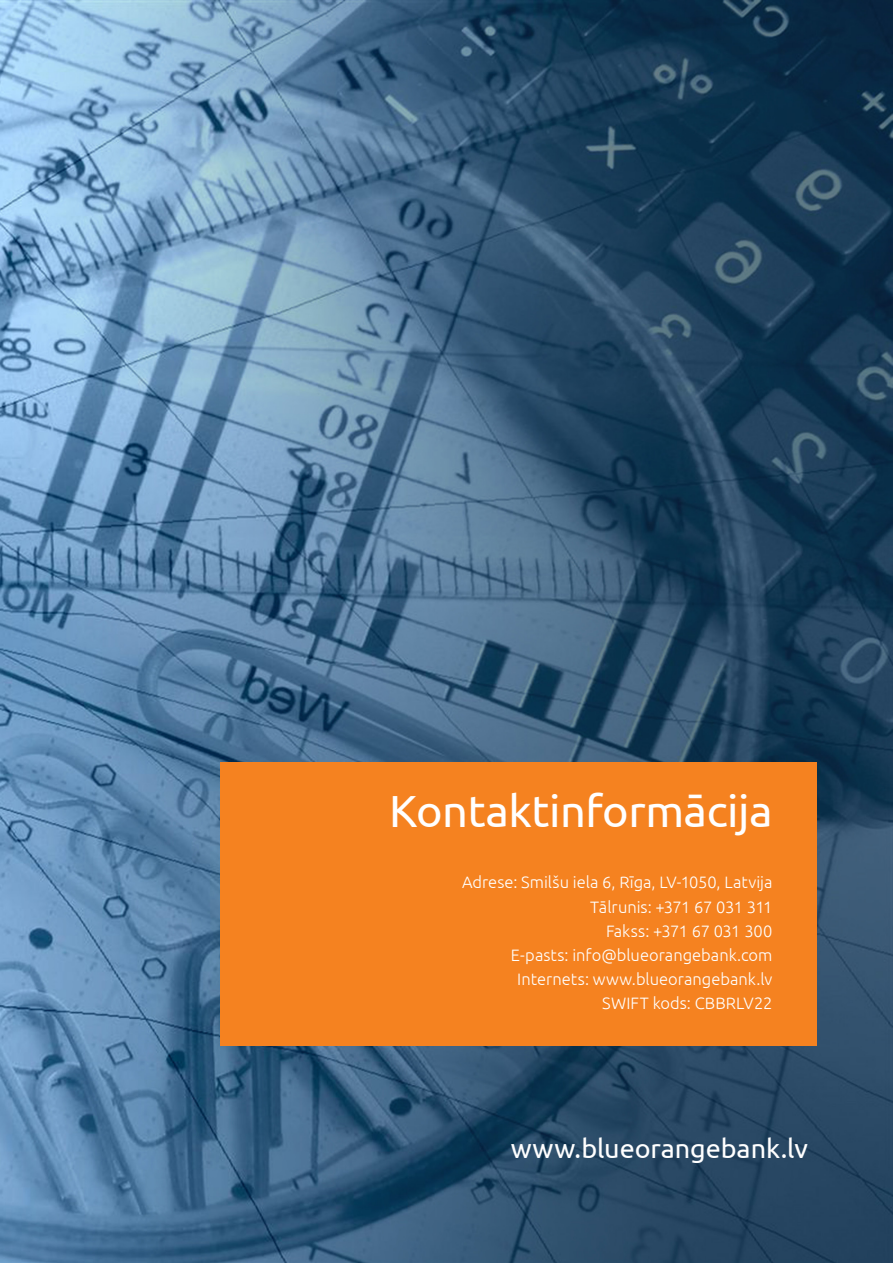
<style>
.page{position:relative;width:893px;height:1263px;background:#fff}
.page>*{position:absolute;margin:0;border:0;box-sizing:border-box;transform-origin:0 0}
.t1{font:45px "Ubuntu";letter-spacing:-.01em;color:#fff}
.pamattexts{font:27px "Ubuntu";letter-spacing:-.005em;color:#fff}
.pamattexts-2{font:300 16.5px "Ubuntu";color:#fff}
.pamattexts-3{font:300 16.5px "Ubuntu";letter-spacing:-.02em;color:#fff}
</style>
<div class="page">
<img style="left:0;top:0;width:893px;height:1263px">
<div style="left:220px;top:763px;width:596px;height:283px;background:#f58220"></div>
<p class="t1" style="left:389px;top:784px;width:385px">Kontaktinformācija</p>
<p class="pamattexts-2" style="left:462px;top:873px;width:312px">Adrese: Smilšu iela 6, Rīga, LV-1050, Latvija</p>
<p class="pamattexts-2" style="left:590px;top:897px;width:184px">Tālrunis: +371 67 031 311</p>
<p class="pamattexts-3" style="left:606px;top:921px;width:168px">Fakss: +371 67 031 300</p>
<p class="pamattexts-2" style="left:511px;top:945px;width:263px">E-pasts: info@blueorangebank.com</p>
<p class="pamattexts-2" style="left:517px;top:969px;width:257px">Internets: www.blueorangebank.lv</p>
<p class="pamattexts-2" style="left:602px;top:993px;width:172px">SWIFT kods: CBBRLV22</p>
<p class="pamattexts" style="left:511px;top:1132px;width:299px">www.blueorangebank.lv</p>
</div>
